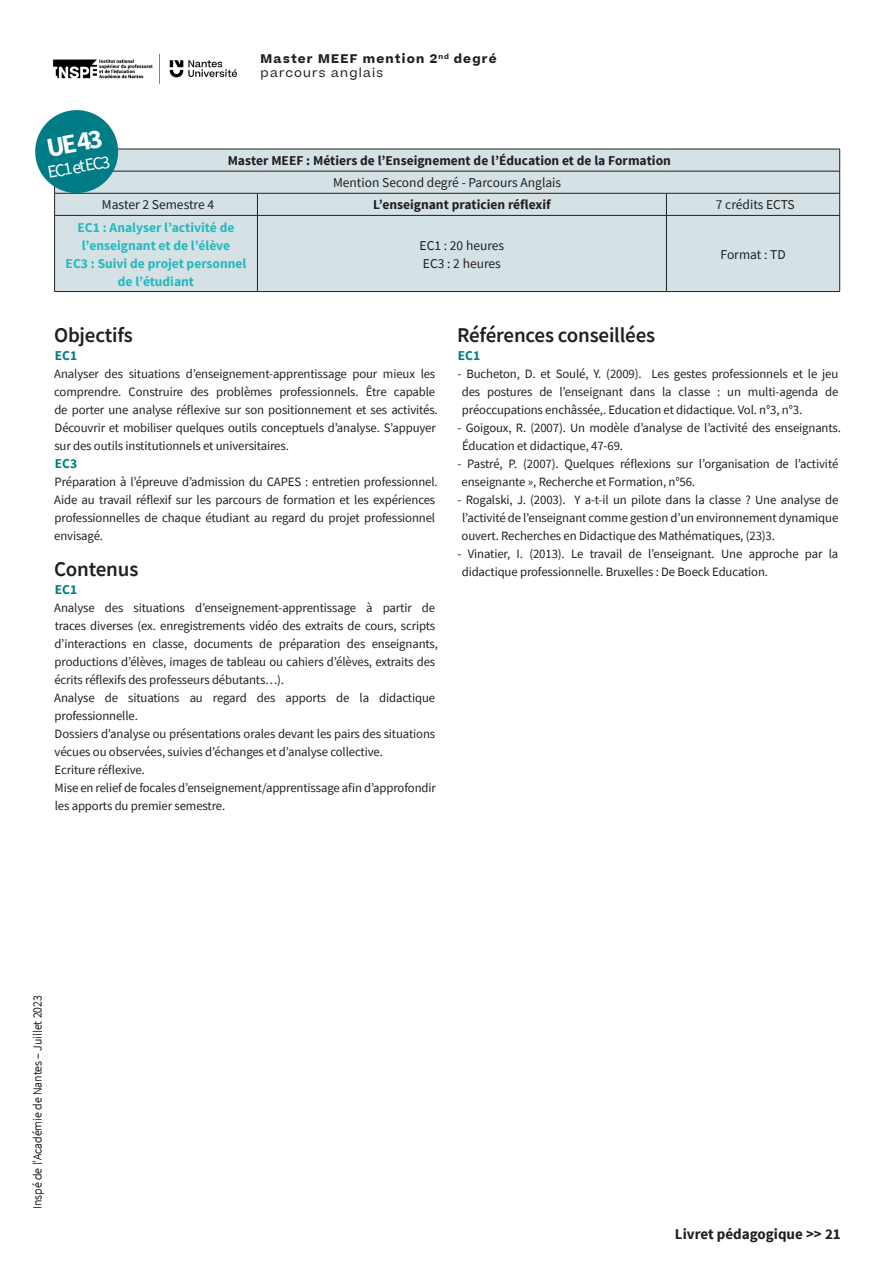
<style>
.page{position:relative;width:893px;height:1263px;background:#fff}
.page>*{position:absolute;margin:0;border:0;box-sizing:border-box;transform-origin:0 0}
.t1{font:700 27px "Source Sans Pro";color:#fff}
.t2{font:600 21px "Source Sans Pro";letter-spacing:-.01em;color:#231f20}
.t3{font:18px "Source Sans Pro";color:#fff}
.t4{font:700 15px "Source Sans Pro";color:#231f20}
.t5{font:13.5px "Source Sans Pro";color:#231f20}
.t6{font:700 13.5px "Source Sans Pro";color:#231f20}
.t7{font:700 13.5px/18px "Source Sans Pro";color:#28b8be;text-align:center}
.t8{font:700 13.5px "Source Sans Pro";color:#007c86}
.t9{font:12.75px/18px "Source Sans Pro";letter-spacing:-.01em;color:#231f20}
.t10{font:300 12px "Source Sans Pro";color:#231f20}
.t11{font:700 12px "Beatrice";letter-spacing:.1em;color:#231f20}
.t12{font:12px "Beatrice";letter-spacing:.1em;color:#231f20}
</style>
<div class="page">
<img style="left:52px;top:53px;width:186px;height:32px">
<div style="left:55px;top:150px;width:784px;height:141px;background:#d4e2e6"></div>
<hr style="left:54px;top:149px;width:203px;height:1px;background:#231f20">
<hr style="left:257px;top:149px;width:409px;height:1px;background:#231f20">
<hr style="left:666px;top:149px;width:174px;height:1px;background:#231f20">
<hr style="left:54px;top:171px;width:203px;height:1px;background:#231f20">
<hr style="left:257px;top:171px;width:409px;height:1px;background:#231f20">
<hr style="left:666px;top:171px;width:174px;height:1px;background:#231f20">
<hr style="left:54px;top:193px;width:203px;height:1px;background:#231f20">
<hr style="left:257px;top:193px;width:409px;height:1px;background:#231f20">
<svg style="left:257px;top:193px;width:1px;height:22px"></svg>
<hr style="left:666px;top:193px;width:174px;height:1px;background:#231f20">
<svg style="left:666px;top:193px;width:1px;height:22px"></svg>
<svg style="left:839px;top:149px;width:1px;height:66px"></svg>
<hr style="left:54px;top:215px;width:203px;height:1px;background:#231f20">
<hr style="left:54px;top:216px;width:1px;height:75px;background:#231f20">
<hr style="left:257px;top:215px;width:409px;height:1px;background:#231f20">
<hr style="left:257px;top:216px;width:1px;height:75px;background:#231f20">
<hr style="left:666px;top:215px;width:174px;height:1px;background:#231f20">
<hr style="left:666px;top:216px;width:1px;height:75px;background:#231f20">
<hr style="left:839px;top:216px;width:1px;height:75px;background:#231f20">
<hr style="left:54px;top:291px;width:203px;height:1px;background:#231f20">
<hr style="left:257px;top:291px;width:409px;height:1px;background:#231f20">
<hr style="left:666px;top:291px;width:174px;height:1px;background:#231f20">
<svg style="left:35px;top:110px;width:86px;height:105px"></svg>
<p class="t1" style="left:44px;top:131px;width:58px;rotate:-10deg">UE 43</p>
<p class="t3" style="left:46px;top:161px;width:65px;rotate:-10deg">EC1 et EC3</p>
<p class="t11" style="left:261px;top:50px;width:237px">Master MEEF mention 2<sup>nd</sup> degré</p>
<p class="t12" style="left:261px;top:65px;width:124px">parcours anglais</p>
<p class="t6" style="left:228px;top:152px;width:445px">Master MEEF : Métiers de l’Enseignement de l’Éducation et de la Formation</p>
<p class="t5" style="left:333px;top:174px;width:230px">Mention Second degré - Parcours Anglais</p>
<p class="t5" style="left:102px;top:196px;width:114px">Master 2 Semestre 4</p>
<p class="t6" style="left:373px;top:196px;width:179px">L’enseignant praticien réflexif</p>
<p class="t5" style="left:716px;top:196px;width:80px">7 crédits ECTS</p>
<p class="t7" style="left:78px;top:219px;width:158px">EC1 : Analyser l’activité de l’enseignant et de l’élève</p>
<p class="t7" style="left:66px;top:255px;width:182px">EC3 : Suivi de projet personnel de l’étudiant</p>
<p class="t5" style="left:420px;top:236px;width:86px">EC1 : 20 heures</p>
<p class="t5" style="left:423px;top:254px;width:79px">EC3 : 2 heures</p>
<p class="t5" style="left:720px;top:245px;width:67px">Format : TD</p>
<p class="t2" style="left:54px;top:321px;width:80px">Objectifs</p>
<p class="t8" style="left:55px;top:347px;width:24px">EC1</p>
<p class="t9" style="left:54px;top:365px;width:385px">Analyser des situations d’enseignement-apprentissage pour mieux les comprendre. Construire des problèmes professionnels. Être capable de porter une analyse réflexive sur son positionnement et ses activités.<br>Découvrir et mobiliser quelques outils conceptuels d’analyse. S’appuyer sur des outils institutionnels et universitaires.</p>
<p class="t8" style="left:55px;top:455px;width:24px">EC3</p>
<p class="t9" style="left:54px;top:473px;width:385px">Préparation à l’épreuve d’admission du CAPES : entretien professionnel.<br>Aide au travail réflexif sur les parcours de formation et les expériences professionnelles de chaque étudiant au regard du projet professionnel envisagé.</p>
<p class="t2" style="left:54px;top:555px;width:86px">Contenus</p>
<p class="t8" style="left:55px;top:581px;width:24px">EC1</p>
<p class="t9" style="left:54px;top:599px;width:385px">Analyse des situations d’enseignement-apprentissage à partir de traces diverses (ex. enregistrements vidéo des extraits de cours, scripts d’interactions en classe, documents de préparation des enseignants, productions d’élèves, images de tableau ou cahiers d’élèves, extraits des écrits réflexifs des professeurs débutants…).</p>
<p class="t9" style="left:54px;top:689px;width:382px">Analyse de situations au regard des apports de la didactique professionnelle.</p>
<p class="t9" style="left:55px;top:725px;width:382px">Dossiers d’analyse ou présentations orales devant les pairs des situations vécues ou observées, suivies d’échanges et d’analyse collective.</p>
<p class="t9" style="left:55px;top:761px;width:92px">Ecriture réflexive.</p>
<p class="t9" style="left:55px;top:779px;width:383px">Mise en relief de focales d’enseignement/apprentissage afin d’approfondir les apports du premier semestre.</p>
<p class="t2" style="left:457px;top:321px;width:200px">Références conseillées</p>
<p class="t8" style="left:458px;top:347px;width:24px">EC1</p>
<p class="t9" style="left:462px;top:365px;width:378px;text-align:justify;text-indent:-4px">- Bucheton, D. et Soulé, Y. (2009). Les gestes professionnels et le jeu des postures de l’enseignant dans la classe : un multi-agenda de préoccupations enchâssée,. Education et didactique. Vol. n°3, n°3.</p>
<p class="t9" style="left:462px;top:419px;width:380px;text-indent:-5px">- Goigoux, R. (2007). Un modèle d’analyse de l’activité des enseignants.<br>Éducation et didactique, 47-69.</p>
<p class="t9" style="left:462px;top:455px;width:378px;text-indent:-4px">- Pastré, P. (2007). Quelques réflexions sur l’organisation de l’activité enseignante », Recherche et Formation, n°56.</p>
<p class="t9" style="left:462px;top:491px;width:378px;text-align:justify;text-indent:-4px">- Rogalski, J. (2003). Y a-t-il un pilote dans la classe ? Une analyse de l’activité de l’enseignant comme gestion d’un environnement dynamique ouvert. Recherches en Didactique des Mathématiques, (23)3.</p>
<p class="t9" style="left:462px;top:545px;width:378px;text-indent:-4px">- Vinatier, I. (2013). Le travail de l’enseignant. Une approche par la didactique professionnelle. Bruxelles : De Boeck Education.</p>
<p class="t10" style="left:30px;top:1209px;width:215px;rotate:-90deg">Inspé de l’Académie de Nantes – Juillet 2023</p>
<p class="t4" style="left:675px;top:1224px;width:167px">Livret pédagogique &gt;&gt; 21</p>
</div>
